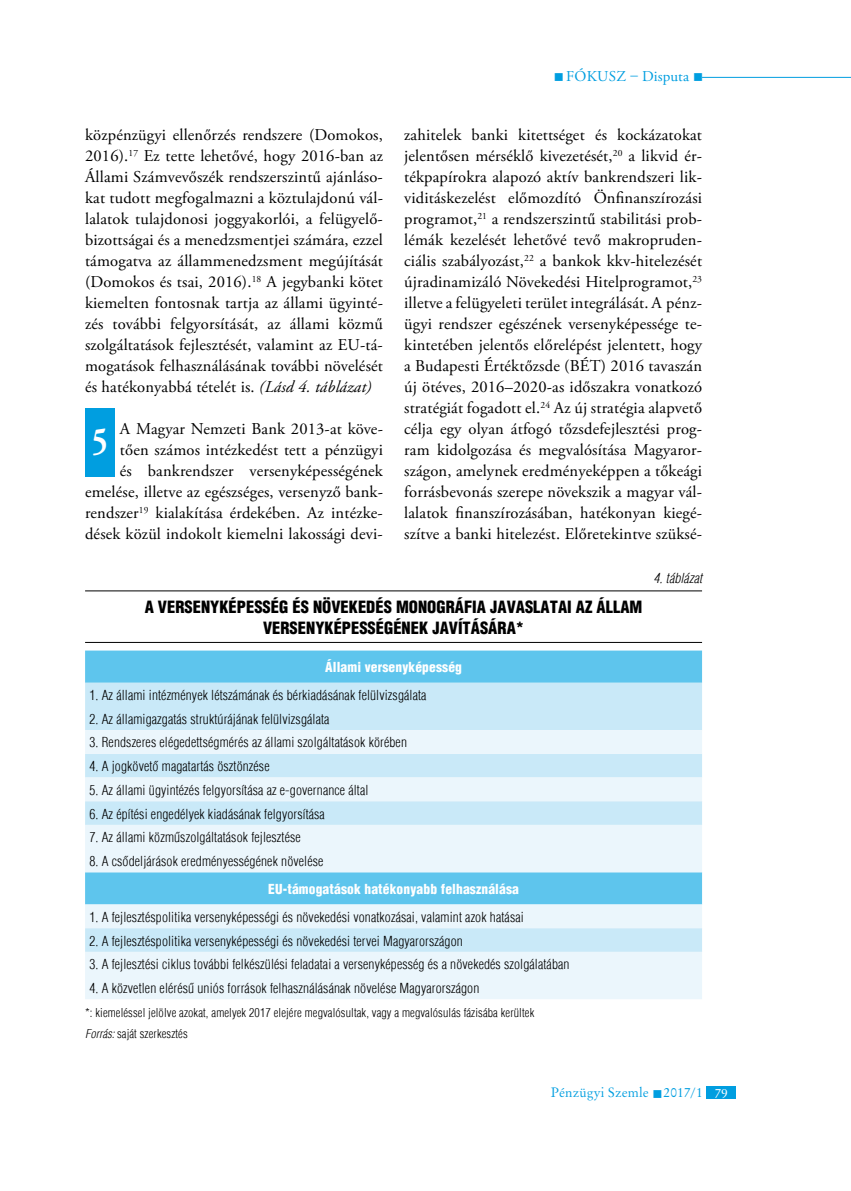
<style>
.page{position:relative;width:851px;height:1191px;background:#fff}
.page>*{position:absolute;margin:0;border:0;box-sizing:border-box;transform-origin:0 0}
.t1{font:700 37.5px "Adobe Garamond Pro";color:#fff;scale:.8 1}
.t2{font:16.5px/21px "Adobe Garamond Pro";letter-spacing:.01em;color:#000;text-align:justify}
.t3{font:900 condensed 16.5px/21px "H Helvetica";color:#000;text-align:center}
.t4{font:15px "Adobe Garamond Pro";letter-spacing:.025em;color:#009ee0}
.t5{font:300 condensed 13.5px "H Helvetica";letter-spacing:.01em;color:#000}
.t6{font:900 condensed 13.5px "H Helvetica";letter-spacing:.01em;color:#fff}
.t7{font:13.5px "Original Garamond HU Normal";letter-spacing:.01em;color:#009ee0}
.t8{font:italic 300 condensed 13.5px "H Helvetica";letter-spacing:.01em;color:#000}
.t9{font:300 condensed 12px/21px "H Helvetica";letter-spacing:.01em;color:#000}
.s1{font-style:italic}
.s2{color:#fff}
</style>
<div class="page">
<hr style="left:702px;top:77px;width:148px;height:1px;background:#009ee0">
<div style="left:706px;top:1086px;width:30px;height:13px;background:#009ee0"></div>
<div style="left:85px;top:408px;width:30px;height:68px;background:#009ee0"></div>
<hr style="left:85px;top:590px;width:617px;height:1px;background:#000">
<hr style="left:85px;top:642px;width:617px;height:1px;background:#000">
<div style="left:85px;top:650px;width:617px;height:33px;background:#5ec5ed"></div>
<div style="left:85px;top:683px;width:617px;height:47px;background:#c9e9f8"></div>
<svg style="left:85px;top:730px;width:617px;height:269px;background:#d1ecf9"></svg>
<p class="t4" style="left:553px;top:67px;width:151px">■ fókusz – Disputa ■</p>
<p class="t2" style="left:85px;top:125px;width:299px">közpénzügyi ellenőrzés rendszere (Domokos, 2016).<sup>17</sup> Ez tette lehetővé, hogy 2016-ban az Állami Számvevőszék rendszerszintű ajánláso&shy;kat tudott megfogalmazni a köztulajdonú vál&shy;lalatok tulajdonosi joggyakorlói, a felügyelő&shy;bizottságai és a menedzsmentjei számára, ezzel támogatva az állammenedzsment megújítását (Domokos és tsai, 2016).<sup>18</sup> A jegybanki kötet kiemelten fontosnak tartja az állami ügyinté&shy;zés további felgyorsítását, az állami közmű szolgáltatások fejlesztését, valamint az EU-tá&shy;mogatások felhasználásának további növelését és hatékonyabbá tételét is. <span class="s1">(Lásd 4. táblázat)</span></p>
<h1 class="t1" style="left:92px;top:419px;width:21px">5</h1>
<p class="t2" style="left:404px;top:125px;width:299px">zahitelek banki kitettséget és kockázatokat jelentősen mérséklő kivezetését,<sup>20</sup> a likvid ér&shy;tékpapírokra alapozó aktív bankrendszeri lik&shy;viditáskezelést előmozdító Önfinanszírozási programot,<sup>21</sup> a rendszerszintű stabilitási prob&shy;lémák kezelését lehetővé tevő makropruden&shy;ciális szabályozást,<sup>22</sup> a bankok kkv-hitelezését újradinamizáló Növekedési Hitelprogramot,<sup>23 </sup>illetve a felügyeleti terület integrálását. A pénz&shy;ügyi rendszer egészének versenyképessége te&shy;kintetében jelentős előrelépést jelentett, hogy a Budapesti Értéktőzsde (BÉT) 2016 tavaszán új ötéves, 2016–2020-as időszakra vonatkozó stratégiát fogadott el.<sup>24</sup> Az új stratégia alapvető célja egy olyan átfogó tőzsdefejlesztési prog&shy;ram kidolgozása és megvalósítása Magyaror&shy;szágon, amelynek eredményeképpen a tőkeági forrásbevonás szerepe növekszik a magyar vál&shy;lalatok finanszírozásában, hatékonyan kiegé&shy;szítve a banki hitelezést. Előretekintve szüksé-</p>
<p class="t8" style="left:653px;top:570px;width:50px">4. táblázat</p>
<p class="t3" style="left:145px;top:596px;width:499px">A VERSENYKÉPESSÉG ÉS NÖVEKEDÉS MONOGRÁFIA JAVASLATAI AZ ÁLLAM<br>VERSENYKÉPESSÉGÉNEK JAVÍTÁSÁRA*</p>
<p class="t6" style="left:325px;top:659px;width:138px">ÁLLAMI VERSENYKÉPESSÉG</p>
<p class="t5" style="left:89px;top:687px;width:338px">1. Az állami intézmények létszámának és bérkiadásának felülvizsgálata</p>
<p class="t5" style="left:89px;top:711px;width:241px">2. Az államigazgatás struktúrájának felülvizsgálata</p>
<p class="t5" style="left:89px;top:734px;width:319px">3. Rendszeres elégedettségmérés az állami szolgáltatások körében</p>
<p class="t5" style="left:89px;top:758px;width:182px">4. A jogkövető magatartás ösztönzése</p>
<p class="t5" style="left:89px;top:782px;width:280px">5. Az állami ügyintézés felgyorsítása az e-governance által</p>
<p class="t5" style="left:89px;top:805px;width:237px">6. Az építési engedélyek kiadásának felgyorsítása</p>
<p class="t5" style="left:89px;top:829px;width:213px">7. Az állami közműszolgáltatások fejlesztése</p>
<p class="t5" style="left:89px;top:853px;width:235px">8. A csődeljárások eredményességének növelése</p>
<p class="t6" style="left:268px;top:880px;width:252px">EU-TÁMOGATÁSOK HATÉKONYABB FELHASZNÁLÁSA</p>
<p class="t5" style="left:89px;top:909px;width:436px">1. A fejlesztéspolitika versenyképességi és növekedési vonatkozásai, valamint azok hatásai</p>
<p class="t5" style="left:89px;top:932px;width:375px">2. A fejlesztéspolitika versenyképességi és növekedési tervei Magyarországon</p>
<p class="t5" style="left:89px;top:956px;width:481px">3. A fejlesztési ciklus további felkészülési feladatai a versenyképesség és a növekedés szolgálatában</p>
<p class="t5" style="left:89px;top:980px;width:391px">4. A közvetlen elérésű uniós források felhasználásának növelése Magyarországon</p>
<p class="t9" style="left:85px;top:1002px;width:450px">*: kiemeléssel jelölve azokat, amelyek 2017 elejére megvalósultak, vagy a megvalósulás fázisába kerültek<br><span class="s1">Forrás:</span> saját szerkesztés</p>
<p class="t2" style="left:85px;top:419px;width:299px;text-align:right">A Magyar Nemzeti Bank 2013-at köve-<br>tően számos intézkedést tett a pénzügyi<br>és bankrendszer versenyképességének emelése, illetve az egészséges, versenyző bank&shy;rendszer<sup>19</sup> kialakítása érdekében. Az intézke&shy;dések közül indokolt kiemelni lakossági devi-</p>
<p class="t7" style="left:550px;top:1084px;width:179px">Pénzügyi Szemle ■ 2017/1 <span class="s2">79</span></p>
</div>
